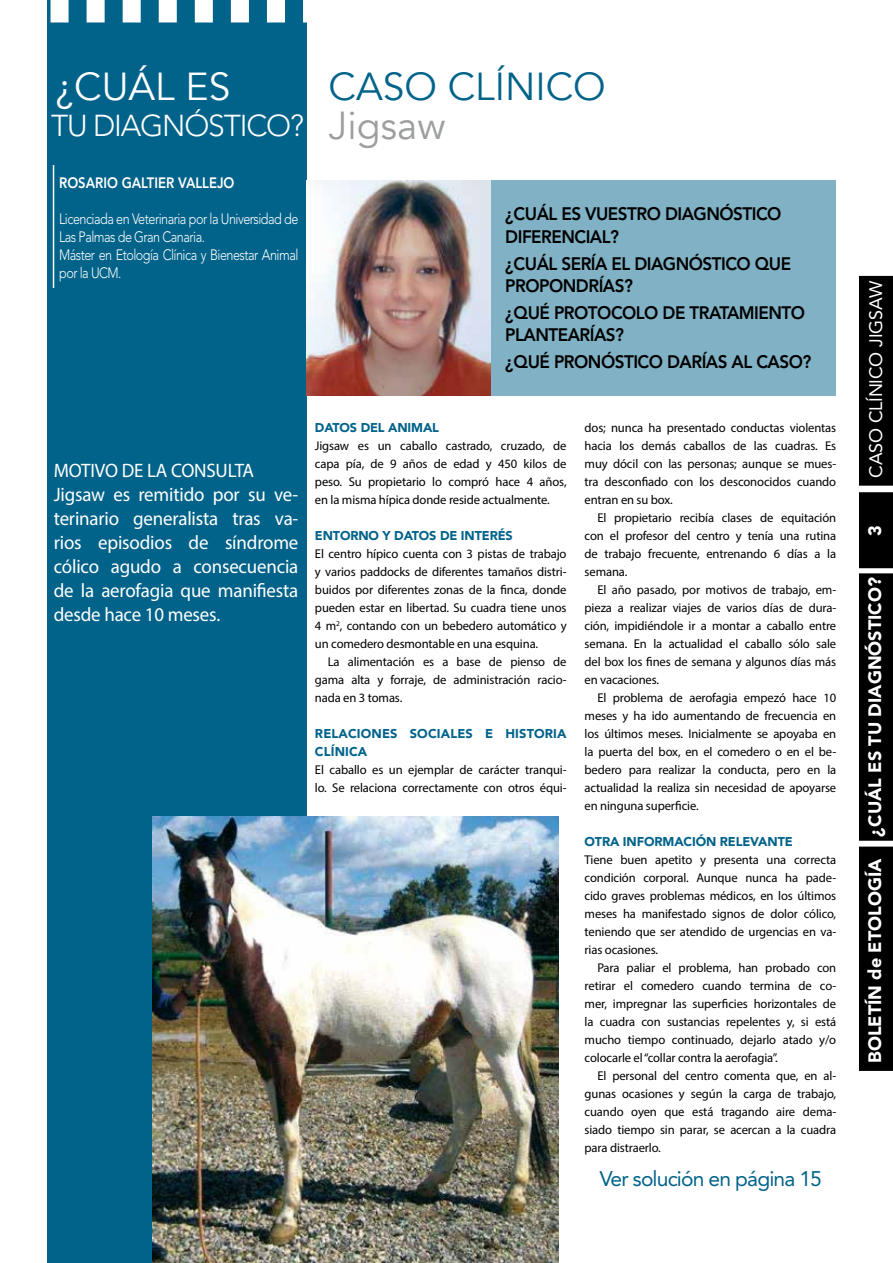
<style>
.page{position:relative;width:893px;height:1263px;background:#fff}
.page>*{position:absolute;margin:0;border:0;box-sizing:border-box;transform-origin:0 0}
.t1{font:39px "Avenir";color:#02638a}
.t2{font:39px "Avenir";color:#fff}
.t3{font:39px "Avenir";color:#9c9e9f}
.t4{font:300 30px "Avenir";letter-spacing:-.04em;color:#fff}
.t5{font:21px "Avenir";letter-spacing:-.04em;color:#02638a}
.t6{font:19.5px/24px "Myriad Pro";letter-spacing:-.01em;color:#fff}
.t7{font:800 18px/22.5px "Avenir";letter-spacing:-.03em;color:#000;scale:.95 1}
.t8{font:900 18px "Avenir";color:#fff}
.t9{font:18px "Avenir";letter-spacing:-.01em;color:#fff}
.t10{font:300 15px/18px "Avenir";letter-spacing:-.04em;color:#fff;scale:.84 1}
.t11{font:800 15px "Avenir";color:#fff;scale:.87 1}
.t12{font:12.75px/18px "Myriad Pro";letter-spacing:-.01em;color:#000;text-align:justify}
.t13{font:900 12.75px "Avenir";letter-spacing:-.01em;color:#02638a}
.t14{font:900 12.75px "Avenir";letter-spacing:.01em;color:#02638a}
</style>
<div class="page">
<div style="left:47px;top:0;width:259px;height:1263px;background:#02638a"></div>
<svg style="left:50px;top:0;width:257px;height:23px"></svg>
<hr style="left:53px;top:165px;width:1px;height:123px;background:#fff">
<img style="left:152px;top:817px;width:406px;height:446px">
<div style="left:491px;top:180px;width:345px;height:215px;background:#80b1c4"></div>
<img style="left:306px;top:180px;width:184px;height:215px">
<div style="left:859px;top:492px;width:34px;height:579px;background:#000"></div>
<div style="left:859px;top:276px;width:34px;height:210px;background:#000"></div>
<h1 class="t2" style="left:55px;top:64px;width:176px">¿CUÁL ES</h1>
<h2 class="t4" style="left:51px;top:108px;width:254px">tu diagnóstico?</h2>
<h1 class="t1" style="left:329px;top:64px;width:279px">CASO CLÍNICO</h1>
<h1 class="t3" style="left:329px;top:103px;width:118px">Jigsaw</h1>
<p class="t11" style="left:59px;top:174px;width:203px">ROSARIO GALTIER VALLEJO</p>
<p class="t10" style="left:59px;top:209px;width:286px">Licenciada en Veterinaria por la U niversidad de Las Palmas de Gran Canaria.<br>Máster en Etología Clínica y Bienestar Animal por la UCM.</p>
<h3 class="t7" style="left:505px;top:203px;width:292px">¿CUÁL ES VUESTRO DIAGNÓSTICO<br>DIFERENCIAL?</h3>
<h3 class="t7" style="left:505px;top:252px;width:302px">¿CUÁL SERÍA EL DIAGNÓSTICO QUE<br>PROPONDRÍAS?</h3>
<h3 class="t7" style="left:505px;top:301px;width:317px">¿QUÉ PROTOCOLO DE TRATAMIENTO<br>PLANTEARÍAS?</h3>
<h3 class="t7" style="left:505px;top:351px;width:324px">¿QUÉ PRONÓSTICO DARÍAS AL CASO?</h3>
<h3 class="t6" style="left:54px;top:458px;width:246px">MOTIVO DE LA CONSULTA<br>Jigsaw es remitido por su ve&shy;terinario generalista tras va&shy;rios episodios de síndrome cólico agudo a consecuencia de la aerofagia que manifiesta desde hace 10 meses.</h3>
<p class="t13" style="left:315px;top:417px;width:122px">DATOS DEL ANI MAL</p>
<p class="t12" style="left:315px;top:437px;width:253px">Jigsaw es un caballo castrado, cruzado, de capa pía, de 9 años de edad y 450 kilos de peso. Su propietario lo compró hace 4 años, en la misma hípica donde reside actualmente.</p>
<p class="t13" style="left:315px;top:525px;width:18px">ENTORNO</p>
<p class="t13" style="left:383px;top:525px;width:87px">Y DATOS DE INTER</p>
<p class="t13" style="left:498px;top:525px;width:17px">ÉS</p>
<p class="t12" style="left:315px;top:545px;width:253px">El centro hípico cuenta con 3 pistas de trabajo y varios paddocks de diferentes tamaños distri&shy;buidos por diferentes zonas de la finca, donde pueden estar en libertad. Su cuadra tiene unos 4 m<sup>2</sup>, contando con un bebedero automático y un comedero desmontable en una esquina.</p>
<p class="t12" style="left:315px;top:653px;width:253px;text-indent:13px">La alimentación es a base de pienso de gama alta y forraje, de administración racio&shy;nada en 3 tomas.</p>
<p class="t13" style="left:315px;top:723px;width:51px">RELACIONE</p>
<p class="t14" style="left:390px;top:723px;width:145px">S SOCIALES E HISTORI</p>
<p class="t13" style="left:557px;top:723px;width:11px">A</p>
<p class="t13" style="left:315px;top:741px;width:16px">CLÍNI</p>
<p class="t13" style="left:349px;top:741px;width:20px">CA</p>
<p class="t12" style="left:315px;top:761px;width:253px">El caballo es un ejemplar de carácter tranqui&shy;lo. Se relaciona correctamente con otros équi-</p>
<p class="t12" style="left:585px;top:419px;width:253px">dos; nunca ha presentado conductas violentas hacia los demás caballos de las cuadras. Es muy dócil con las personas; aunque se mues&shy;tra desconfiado con los desconocidos cuando entran en su box.</p>
<p class="t12" style="left:585px;top:509px;width:253px;text-indent:13px">El propietario recibía clases de equitación con el profesor del centro y tenía una rutina de trabajo frecuente, entrenando 6 días a la semana.</p>
<p class="t12" style="left:585px;top:581px;width:253px;text-indent:13px">El año pasado, por motivos de trabajo, em&shy;pieza a realizar viajes de varios días de dura&shy;ción, impidiéndole ir a montar a caballo entre semana. En la actualidad el caballo sólo sale del box los fines de semana y algunos días más en vacaciones.</p>
<p class="t12" style="left:585px;top:689px;width:253px;text-indent:13px">El problema de aerofagia empezó hace 10 meses y ha ido aumentando de frecuencia en los últimos meses. Inicialmente se apoyaba en la puerta del box, en el comedero o en el be&shy;bedero para realizar la conducta, pero en la actualidad la realiza sin necesidad de apoyarse en ninguna superficie.</p>
<p class="t13" style="left:585px;top:831px;width:144px">OTRA IN FORMACIÓN RELE</p>
<p class="t13" style="left:750px;top:831px;width:27px">VANTE</p>
<p class="t12" style="left:585px;top:851px;width:253px">Tiene buen apetito y presenta una correcta condición corporal. Aunque nunca ha pade&shy;cido graves problemas médicos, en los últimos meses ha manifestado signos de dolor cólico, teniendo que ser atendido de urgencias en va&shy;rias ocasiones.</p>
<p class="t12" style="left:585px;top:959px;width:253px;text-indent:13px">Para paliar el problema, han probado con retirar el comedero cuando termina de co&shy;mer, impregnar las superficies horizontales de la cuadra con sustancias repelentes y, si está mucho tiempo continuado, dejarlo atado y/o colocarle el “collar contra la aerofagia”.</p>
<p class="t12" style="left:585px;top:1067px;width:253px;text-indent:13px">El personal del centro comenta que, en al&shy;gunas ocasiones y según la carga de trabajo, cuando oyen que está tragando aire dema&shy;siado tiempo sin parar, se acercan a la cuadra para distraerlo.</p>
<h3 class="t5" style="left:600px;top:1166px;width:224px">Ver solución en página 15</h3>
<h3 class="t9" style="left:865px;top:478px;width:198px;rotate:-90deg">CASO CLÍNICO JIGSAW</h3>
<h3 class="t8" style="left:859px;top:536px;width:12px;rotate:-90deg">3</h3>
<h3 class="t8" style="left:859px;top:1063px;width:487px;rotate:-90deg">BOLETÍN DE ETOLOGÍA ¿CUÁL ES TU DIAGNÓSTICO?</h3>
</div>
